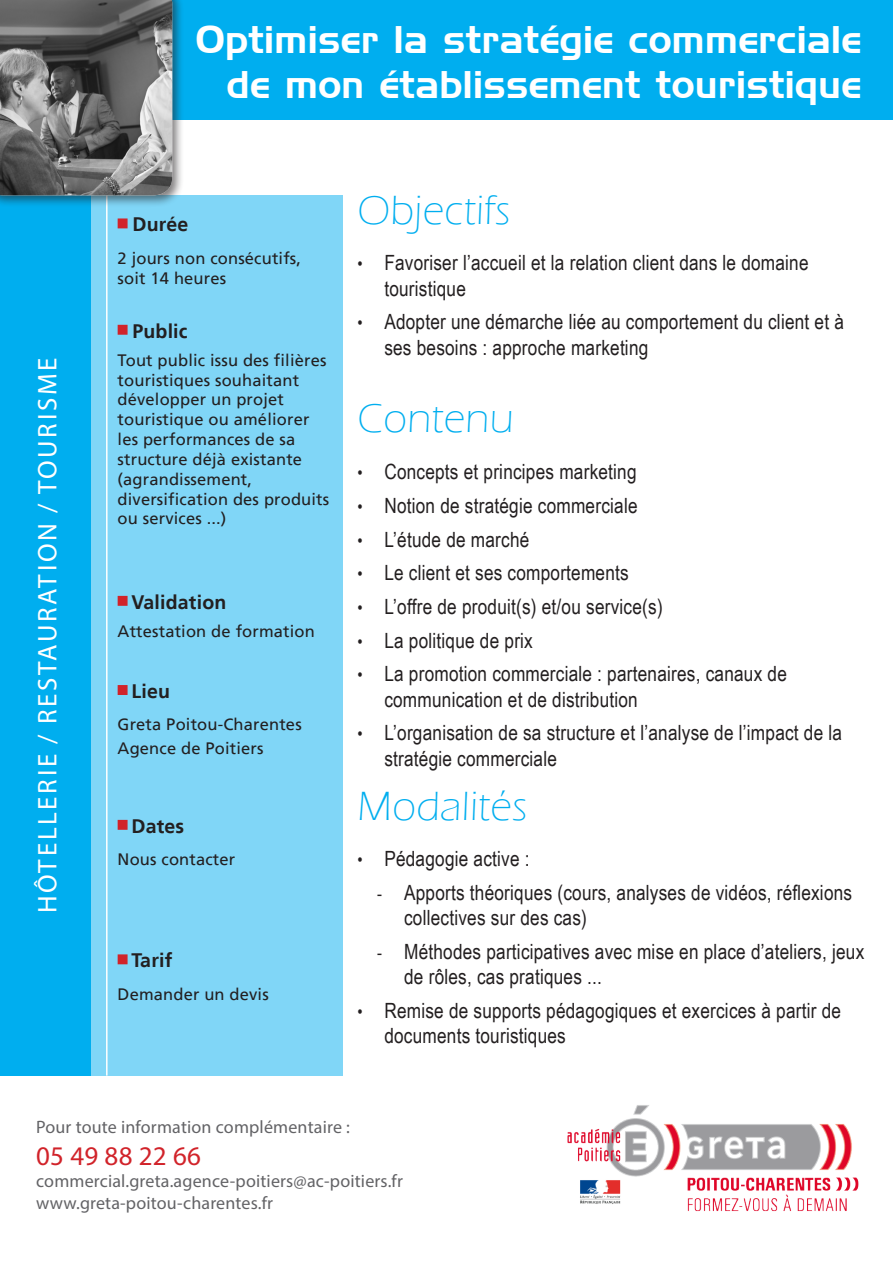
<style>
.page{position:relative;width:893px;height:1263px;background:#fff}
.page>*{position:absolute;margin:0;border:0;box-sizing:border-box;transform-origin:0 0}
.t1{font:300 42px "Eras ITC";letter-spacing:.01em;color:#00aeef}
.t2{font:37.5px/45px "Handel Gothic BT";letter-spacing:.01em;color:#fff;text-align:right}
.t3{font:27px "Myriad Pro";letter-spacing:.1em;color:#fff}
.t4{font:27px "Myriad Pro";letter-spacing:.01em;color:#d1232a}
.t5{font:21px/25.2px "Arial Narrow";letter-spacing:.01em;color:#231f20}
.t6{font:700 19.5px "Frutiger LT";letter-spacing:.01em;color:#231f20}
.t7{font:18px "Myriad Pro";letter-spacing:.01em;color:#636366}
.t8{font:16.5px/19.8px "Frutiger LT";letter-spacing:.01em;color:#231f20}
.s1{font-size:18px}
</style>
<div class="page">
<div style="left:118px;top:0;width:775px;height:120px;background:#00aeef"></div>
<div style="left:87px;top:195px;width:256px;height:880px;background:#80d6f7"></div>
<div style="left:0;top:195px;width:91px;height:880px;background:#00aeef"></div>
<img style="left:567px;top:1105px;width:292px;height:107px">
<hr style="left:106px;top:195px;width:2px;height:880px;background:#fff">
<div style="left:0;top:0;width:185px;height:208px;background:#231f20;opacity:.57"></div>
<img style="left:0;top:0;width:172px;height:195px">
<div style="left:118px;top:218px;width:10px;height:10px;background:#d1232a;border:2px solid #d1232a"></div>
<div style="left:118px;top:325px;width:10px;height:10px;background:#d1232a;border:2px solid #d1232a"></div>
<div style="left:118px;top:596px;width:10px;height:10px;background:#d1232a;border:2px solid #d1232a"></div>
<div style="left:118px;top:954px;width:10px;height:10px;background:#d1232a;border:2px solid #d1232a"></div>
<div style="left:118px;top:685px;width:10px;height:10px;background:#d1232a;border:2px solid #d1232a"></div>
<div style="left:118px;top:820px;width:10px;height:10px;background:#d1232a;border:2px solid #d1232a"></div>
<p class="t3" style="left:31px;top:913px;width:557px;rotate:-90deg">HÔTELLERIE / RESTAURATION / TOURISME</p>
<p class="t2" style="left:196px;top:17px;width:667px">Optimiser la stratégie commerciale de mon établissement touristique</p>
<p class="t6" style="left:132px;top:213px;width:58px">Durée</p>
<p class="t8" style="left:118px;top:248px;width:185px">2 jours non consécutifs, soit 14 heures</p>
<p class="t6" style="left:132px;top:319px;width:57px">Public</p>
<p class="t8" style="left:118px;top:350px;width:213px">Tout public issu des filières touristiques souhaitant développer un projet touristique ou améliorer les performances de sa structure déjà existante (agrandissement, diversification des produits ou services ...)</p>
<p class="t6" style="left:131px;top:590px;width:96px">Validation</p>
<p class="t8" style="left:118px;top:621px;width:199px">Attestation de formation</p>
<p class="t6" style="left:131px;top:680px;width:40px">Lieu</p>
<p class="t8" style="left:118px;top:715px;width:186px">Greta Poitou-Charentes</p>
<p class="t8" style="left:118px;top:739px;width:147px">Agence de Poitiers</p>
<p class="t6" style="left:131px;top:814px;width:54px">Dates</p>
<p class="t8" style="left:118px;top:850px;width:119px">Nous contacter</p>
<p class="t6" style="left:131px;top:949px;width:42px">Tarif</p>
<p class="t8" style="left:118px;top:984px;width:153px">Demander un devis</p>
<p class="t1" style="left:357px;top:187px;width:154px">Objectifs</p>
<p class="t5" style="left:384px;top:250px;width:426px;text-indent:-27px"><span class="s1">•</span> Favoriser l’accueil et la relation client dans le domaine touristique</p>
<p class="t5" style="left:384px;top:308px;width:461px;text-indent:-27px"><span class="s1">•</span> Adopter une démarche liée au comportement du client et à ses besoins : approche marketing</p>
<p class="t1" style="left:357px;top:395px;width:158px">Contenu</p>
<p class="t5" style="left:357px;top:458px;width:281px"><span class="s1">•</span> Concepts et principes marketing</p>
<p class="t5" style="left:357px;top:492px;width:282px"><span class="s1">•</span> Notion de stratégie commerciale</p>
<p class="t5" style="left:357px;top:526px;width:174px"><span class="s1">•</span> L’étude de marché</p>
<p class="t5" style="left:357px;top:559px;width:273px"><span class="s1">•</span> Le client et ses comportements</p>
<p class="t5" style="left:357px;top:593px;width:307px"><span class="s1">•</span> L’offre de produit(s) et/ou service(s)</p>
<p class="t5" style="left:357px;top:627px;width:177px"><span class="s1">•</span> La politique de prix</p>
<p class="t5" style="left:384px;top:661px;width:404px;text-indent:-27px"><span class="s1">•</span> La promotion commerciale : partenaires, canaux de communication et de distribution</p>
<p class="t5" style="left:384px;top:719px;width:459px;text-indent:-27px"><span class="s1">•</span> L’organisation de sa structure et l’analyse de l’impact de la stratégie commerciale</p>
<p class="t1" style="left:357px;top:782px;width:171px">Modalités</p>
<p class="t5" style="left:357px;top:845px;width:174px"><span class="s1">•</span> Pédagogie active :</p>
<p class="t5" style="left:404px;top:879px;width:450px;text-indent:-27px"><span class="s1">-</span> Apports théoriques (cours, analyses de vidéos, réflexions collectives sur des cas)</p>
<p class="t5" style="left:404px;top:938px;width:462px;text-indent:-27px"><span class="s1">-</span> Méthodes participatives avec mise en place d’ateliers, jeux de rôles, cas pratiques ...</p>
<p class="t5" style="left:384px;top:997px;width:458px;text-indent:-27px"><span class="s1">•</span> Remise de supports pédagogiques et exercices à partir de documents touristiques</p>
<p class="t7" style="left:36px;top:1116px;width:315px">Pour toute information complémentaire :</p>
<p class="t4" style="left:36px;top:1140px;width:166px">05 49 88 22 66</p>
<p class="t7" style="left:36px;top:1170px;width:368px">commercial.greta.agence-poitiers@ac-poitiers.fr</p>
<p class="t7" style="left:36px;top:1191px;width:238px">www.greta-poitou-charentes.fr</p>
</div>
